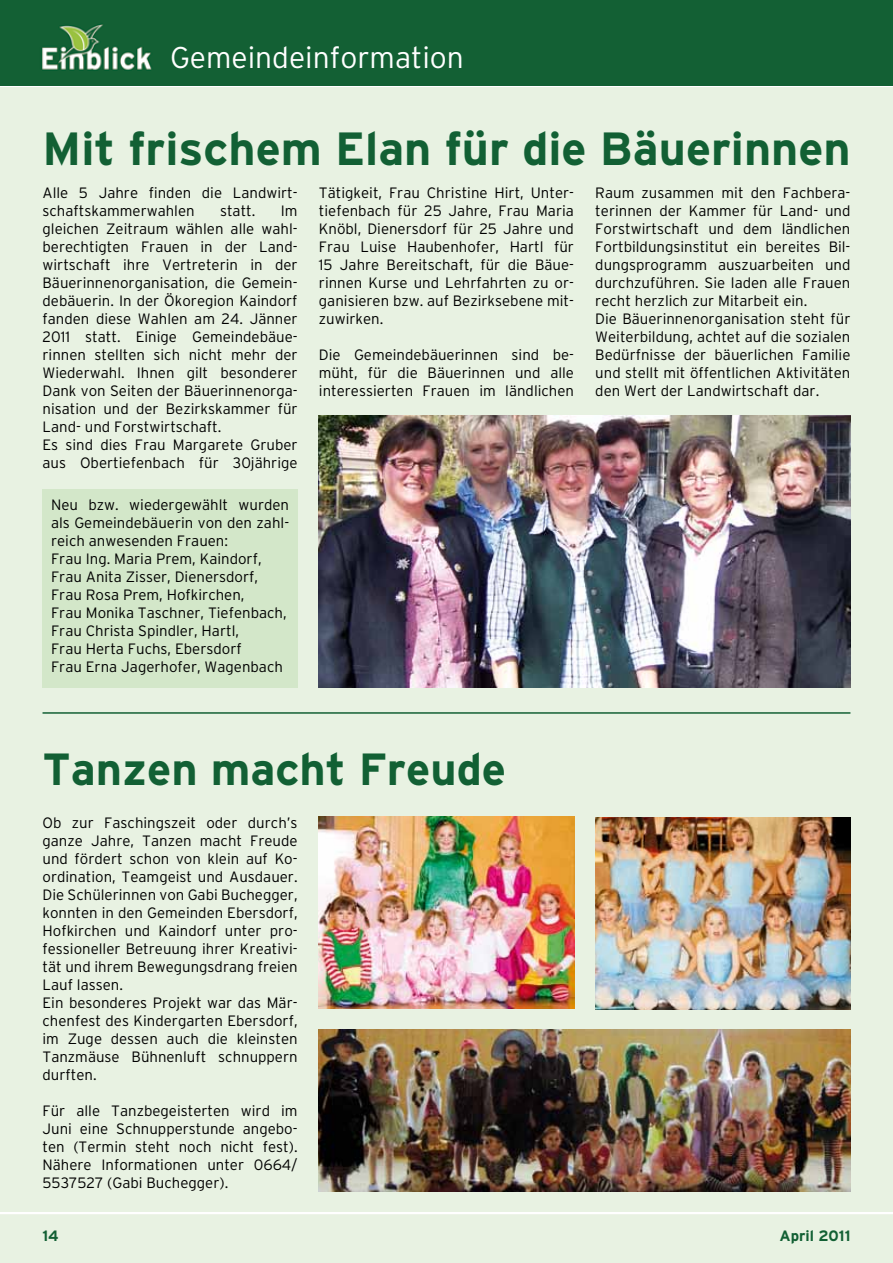
<style>
.page{position:relative;width:893px;height:1263px;background:#fff}
.page>*{position:absolute;margin:0;border:0;box-sizing:border-box;transform-origin:0 0}
.t1{font:700 46.5px "Interstate";color:#126034}
.t2{font:700 45px "Interstate";color:#126034}
.t3{font:300 30px "Interstate";color:#fff}
.t4{font:300 15px/18px "Interstate";color:#000}
.t5{font:700 15px "Interstate";color:#126034}
</style>
<div class="page">
<div style="left:0;top:87px;width:893px;height:1176px;background:#e8f2e2"></div>
<hr style="left:0;top:1212px;width:893px;height:2px;background:#fff">
<div style="left:0;top:0;width:893px;height:85px;background:#136034"></div>
<div style="left:43px;top:490px;width:255px;height:198px;background:#d3e7c9"></div>
<img style="left:319px;top:416px;width:531px;height:272px">
<hr style="left:43px;top:712px;width:807px;height:2px;background:#126034">
<img style="left:319px;top:1029px;width:531px;height:162px">
<img style="left:319px;top:817px;width:255px;height:191px">
<img style="left:595px;top:818px;width:255px;height:191px">
<h3 class="t3" style="left:170px;top:41px;width:295px">Gemeindeinformation</h3>
<h1 class="t1" style="left:43px;top:123px;width:809px">Mit frischem Elan für die Bäuerinnen</h1>
<p class="t4" style="left:43px;top:184px;width:257px">Alle 5 Jahre finden die Landwirt&shy;schaftskammerwahlen</p>
<p class="t4" style="left:319px;top:184px;width:257px;text-align:justify">Tätigkeit, Frau Christine Hirt, Unter&shy;tiefenbach für 25 Jahre, Frau Maria Knöbl, Dienersdorf für 25 Jahre und Frau Luise Haubenhofer, Hartl für 15 Jahre Bereitschaft, für die Bäue&shy;rinnen Kurse und Lehrfahrten zu or&shy;ganisieren bzw. auf Bezirksebene mit&shy;zuwirken.</p>
<p class="t4" style="left:319px;top:346px;width:257px;text-align:justify">Die Gemeindebäuerinnen sind be&shy;müht, für die Bäuerinnen und alle interessierten Frauen im ländlichen</p>
<p class="t4" style="left:595px;top:184px;width:257px">Raum zusammen mit den Fachbera&shy;terinnen der Kammer für Land- und Forstwirtschaft und dem ländlichen Fortbildungsinstitut ein bereites Bil&shy;dungsprogramm auszuarbeiten und durchzuführen. Sie laden alle Frauen recht herzlich zur Mitarbeit ein.<br>Die Bäuerinnenorganisation steht für Weiterbildung, achtet auf die sozialen Bedürfnisse der bäuerlichen Familie und stellt mit öffentlichen Aktivitäten den Wert der Landwirtschaft dar.</p>
<p class="t4" style="left:220px;top:202px;width:37px">statt.</p>
<p class="t4" style="left:43px;top:202px;width:257px;text-indent:238px">Im gleichen Zeitraum wählen alle wahl&shy;berechtigten Frauen in der Land&shy;wirtschaft ihre Vertreterin in der<br>Bäuerinnenorganisation, die Gemein&shy;debäuerin. In der Ökoregion Kaindorf fanden diese Wahlen am 24. Jänner<br>2011 statt. Einige Gemeindebäue&shy;rinnen stellten sich nicht mehr der<br>Wiederwahl. Ihnen gilt besonderer<br>Dank von Seiten der Bäuerinnenorga&shy;nisation und der Bezirkskammer für<br>Land- und Forstwirtschaft.<br>Es sind dies Frau Margarete Gruber aus Obertiefenbach für 30jährige</p>
<p class="t4" style="left:51px;top:496px;width:240px">Neu bzw. wiedergewählt wurden als Gemeindebäuerin von den zahl&shy;reich anwesenden Frauen:<br>Frau Ing. Maria Prem, Kaindorf,<br>Frau Anita Zisser, Dienersdorf,<br>Frau Rosa Prem, Hofkirchen,<br>Frau Monika Taschner, Tiefenbach,<br>Frau Christa Spindler, Hartl,<br>Frau Herta Fuchs, Ebersdorf<br>Frau Erna Jagerhofer, Wagenbach</p>
<h2 class="t2" style="left:43px;top:744px;width:465px">Tanzen macht Freude</h2>
<p class="t4" style="left:43px;top:814px;width:257px">Ob zur Faschingszeit oder durch’s ganze Jahre, Tanzen macht Freude und fördert schon von klein auf Ko&shy;ordination, Teamgeist und Ausdauer.<br>Die Schülerinnen von Gabi Buchegger, konnten in den Gemeinden Ebersdorf,<br>Hofkirchen und Kaindorf unter pro&shy;fessioneller Betreuung ihrer Kreativi&shy;tät und ihrem Bewegungsdrang freien<br>Lauf lassen.<br>Ein besonderes Projekt war das Mär&shy;chenfest des Kindergarten Ebersdorf, im Zuge dessen auch die kleinsten<br>Tanzmäuse Bühnenluft schnuppern durften.</p>
<p class="t4" style="left:43px;top:1102px;width:257px;text-align:justify">Für alle Tanzbegeisterten wird im Juni eine Schnupperstunde angebo&shy;ten (Termin steht noch nicht fest).<br>Nähere Informationen unter 0664/ 5537527 (Gabi Buchegger).</p>
<p class="t5" style="left:43px;top:1227px;width:18px">14</p>
<p class="t5" style="left:779px;top:1227px;width:73px">April 2011</p>
</div>
